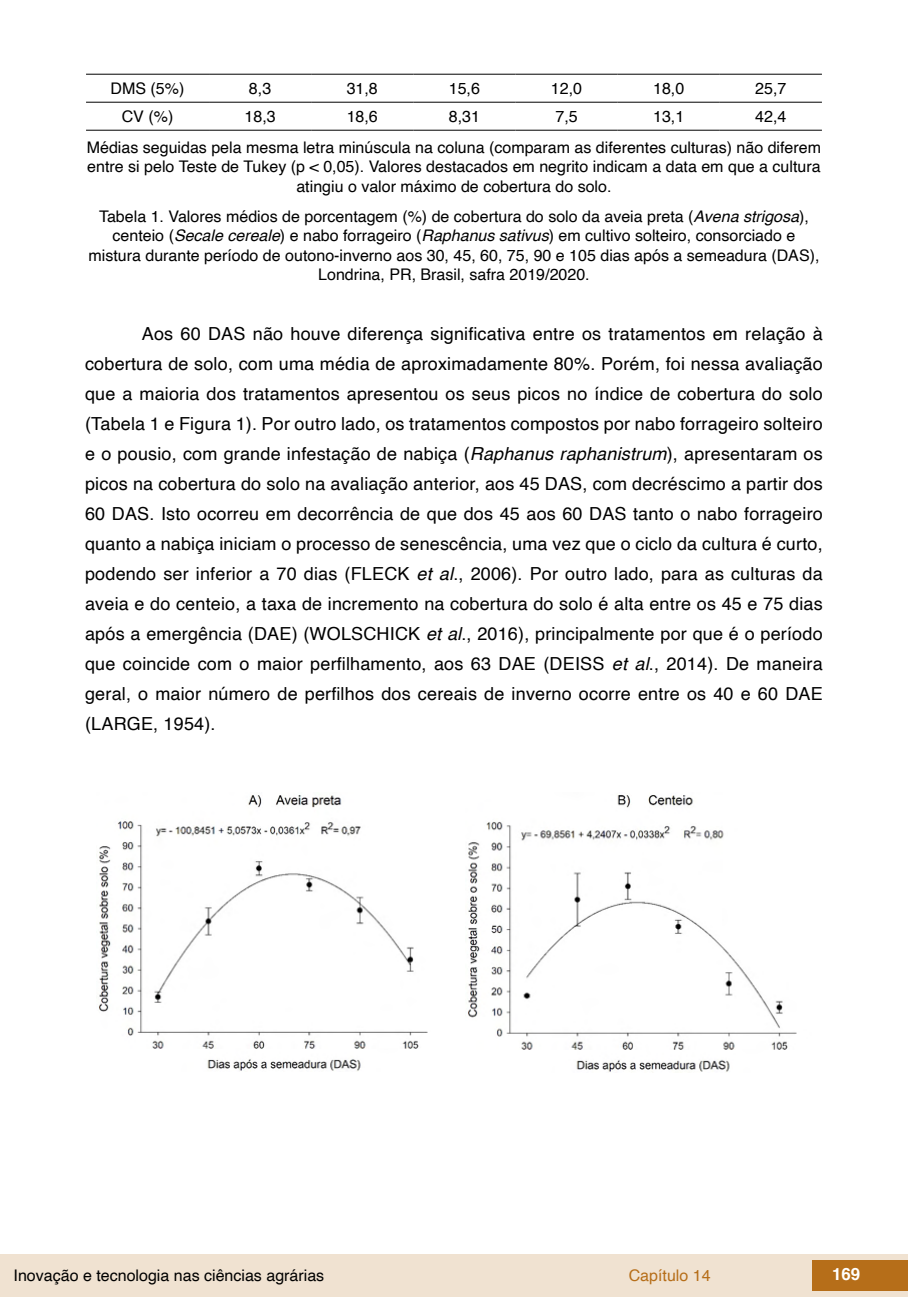
<style>
.page{position:relative;width:908px;height:1304px;background:#fff}
.page>*{position:absolute;margin:0;border:0;box-sizing:border-box;transform-origin:0 0}
.t1{font:18px/30px "Helvetica";letter-spacing:.01em;color:#000;text-align:justify}
.t2{font:700 16.8px "Helvetica";color:#fff}
.t3{font:16px/19.2px "Helvetica";color:#000;text-align:center}
.t4{font:16px "Helvetica";color:#b66e19}
.s1{font-style:italic}
</style>
<div class="page">
<div style="left:0;top:1254px;width:906px;height:43px;background:#f0e2d1"></div>
<div style="left:812px;top:1261px;width:95px;height:30px;background:#b66e19"></div>
<hr style="left:86px;top:74px;width:123px;height:1px;background:#000">
<hr style="left:209px;top:74px;width:102px;height:1px;background:#000">
<hr style="left:311px;top:74px;width:102px;height:1px;background:#000">
<hr style="left:413px;top:74px;width:102px;height:1px;background:#000">
<hr style="left:515px;top:74px;width:102px;height:1px;background:#000">
<hr style="left:617px;top:74px;width:102px;height:1px;background:#000">
<hr style="left:719px;top:74px;width:102px;height:1px;background:#000">
<hr style="left:86px;top:102px;width:123px;height:1px;background:#000">
<hr style="left:209px;top:102px;width:102px;height:1px;background:#000">
<hr style="left:311px;top:102px;width:102px;height:1px;background:#000">
<hr style="left:413px;top:102px;width:102px;height:1px;background:#000">
<hr style="left:515px;top:102px;width:102px;height:1px;background:#000">
<hr style="left:617px;top:102px;width:102px;height:1px;background:#000">
<hr style="left:719px;top:102px;width:102px;height:1px;background:#000">
<hr style="left:86px;top:130px;width:123px;height:1px;background:#000">
<hr style="left:209px;top:130px;width:102px;height:1px;background:#000">
<hr style="left:311px;top:130px;width:102px;height:1px;background:#000">
<hr style="left:413px;top:130px;width:102px;height:1px;background:#000">
<hr style="left:515px;top:130px;width:102px;height:1px;background:#000">
<hr style="left:617px;top:130px;width:102px;height:1px;background:#000">
<hr style="left:719px;top:130px;width:102px;height:1px;background:#000">
<img style="left:99px;top:795px;width:329px;height:276px">
<img style="left:468px;top:795px;width:329px;height:277px">
<p class="t3" style="left:111px;top:79px;width:75px">DMS (5%)</p>
<p class="t3" style="left:249px;top:79px;width:24px">8,3</p>
<p class="t3" style="left:346px;top:79px;width:33px">31,8</p>
<p class="t3" style="left:448px;top:79px;width:33px">15,6</p>
<p class="t3" style="left:550px;top:79px;width:33px">12,0</p>
<p class="t3" style="left:652px;top:79px;width:33px">18,0</p>
<p class="t3" style="left:755px;top:79px;width:33px">25,7</p>
<p class="t3" style="left:122px;top:107px;width:53px">CV (%)</p>
<p class="t3" style="left:244px;top:107px;width:33px">18,3</p>
<p class="t3" style="left:346px;top:107px;width:33px">18,6</p>
<p class="t3" style="left:448px;top:107px;width:33px">8,31</p>
<p class="t3" style="left:555px;top:107px;width:24px">7,5</p>
<p class="t3" style="left:652px;top:107px;width:33px">13,1</p>
<p class="t3" style="left:87px;top:102px;width:735px;line-height:31px;text-align:left;text-indent:668px">42,4<br>Médias seguidas pela mesma letra minúscula na coluna (comparam as diferentes culturas) não diferem</p>
<p class="t3" style="left:87px;top:158px;width:734px">entre si pelo Teste de Tukey (p &lt; 0,05). Valores destacados em negrito indicam a data em que a cultura atingiu o valor máximo de cobertura do solo.</p>
<p class="t3" style="left:88px;top:207px;width:732px">Tabela 1. Valores médios de porcentagem (%) de cobertura do solo da aveia preta (<span class="s1">Avena strigosa</span>), centeio (<span class="s1">Secale cereale</span>) e nabo forrageiro (<span class="s1">Raphanus sativus</span>) em cultivo solteiro, consorciado e mistura durante período de outono-inverno aos 30, 45, 60, 75, 90 e 105 dias após a semeadura (DAS), Londrina, PR, Brasil, safra 2019/2020.</p>
<p class="t1" style="left:85px;top:319px;width:739px;text-indent:57px">Aos 60 DAS não houve diferença significativa entre os tratamentos em relação à cobertura de solo, com uma média de aproximadamente 80%. Porém, foi nessa avaliação que a maioria dos tratamentos apresentou os seus picos no índice de cobertura do solo (Tabela 1 e Figura 1). Por outro lado, os tratamentos compostos por nabo forrageiro solteiro e o pousio, com grande infestação de nabiça (<span class="s1">Raphanus raphanistrum</span>), apresentaram os picos na cobertura do solo na avaliação anterior, aos 45 DAS, com decréscimo a partir dos 60 DAS. Isto ocorreu em decorrência de que dos 45 aos 60 DAS tanto o nabo forrageiro quanto a nabiça iniciam o processo de senescência, uma vez que o ciclo da cultura é curto, podendo ser inferior a 70 dias (FLECK <span class="s1">et al</span>., 2006). Por outro lado, para as culturas da aveia e do centeio, a taxa de incremento na cobertura do solo é alta entre os 45 e 75 dias após a emergência (DAE) (WOLSCHICK <span class="s1">et al</span>., 2016), principalmente por que é o período que coincide com o maior perfilhamento, aos 63 DAE (DEISS <span class="s1">et al</span>., 2014). De maneira geral, o maior número de perfilhos dos cereais de inverno ocorre entre os 40 e 60 DAE (LARGE, 1954).</p>
<p class="t3" style="left:14px;top:1266px;width:312px">Inovação e tecnologia nas ciências agrárias</p>
<p class="t4" style="left:628px;top:1263px;width:83px">Capítulo 14</p>
<p class="t2" style="left:831px;top:1261px;width:30px">169</p>
</div>
